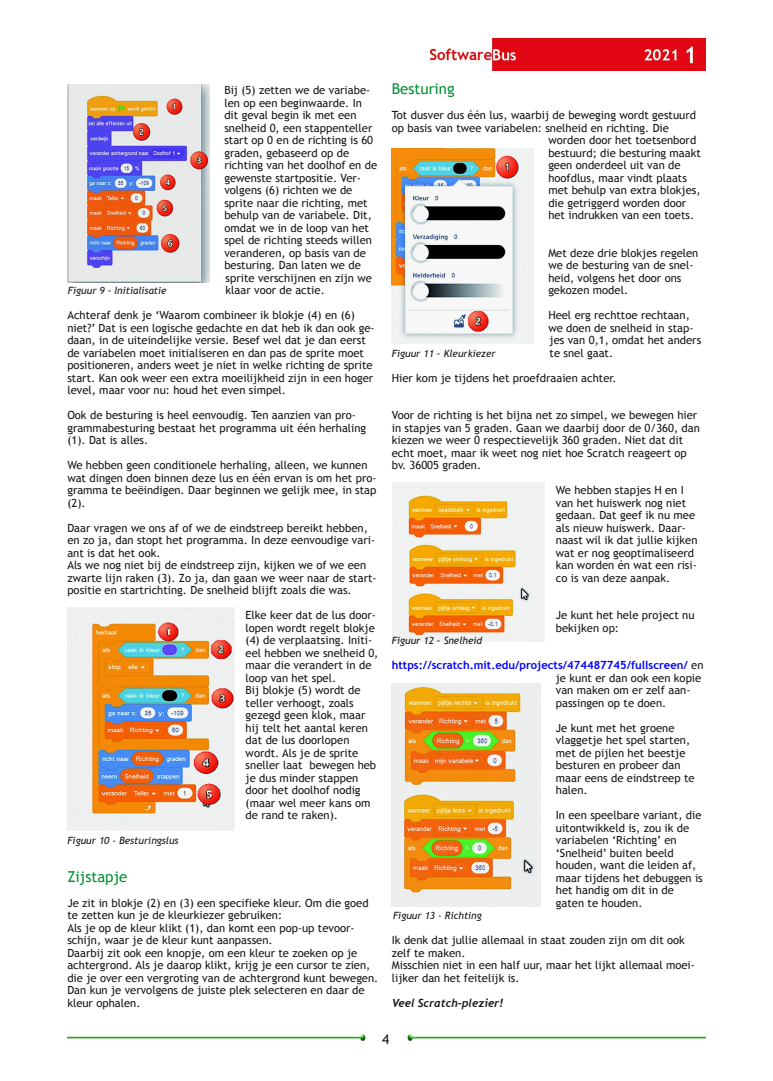
<style>
.page{position:relative;width:773px;height:1081px;background:#fff}
.page>*{position:absolute;margin:0;border:0;box-sizing:border-box;transform-origin:0 0}
.t1{font:15px "Trebuchet MS";color:#008f33}
.t2{font:13.75px "Trebuchet MS";color:#181615}
.t3{font:11.25px/12.5px "Trebuchet MS";color:#181615}
.t4{font:italic 700 11.25px "Trebuchet";color:#181615}
.t5{font:italic 10px "Trebuchet MS";color:#181615}
.s1{font-weight:700;color:#00f}
</style>
<div class="page">
<img style="left:431px;top:39px;width:274px;height:32px">
<img style="left:67px;top:1035px;width:299px;height:5px">
<img style="left:407px;top:1035px;width:298px;height:5px">
<img style="left:67px;top:84px;width:142px;height:199px">
<img style="left:67px;top:608px;width:168px;height:222px">
<img style="left:392px;top:148px;width:141px;height:196px">
<img style="left:392px;top:482px;width:152px;height:159px">
<img style="left:392px;top:683px;width:148px;height:223px">
<p class="t3" style="left:224px;top:84px;width:154px">Bij (5) zetten we de variabe‐ len op een beginwaarde. In dit geval begin ik met een snelheid 0, een stappenteller start op 0 en de richting is 60 graden, gebaseerd op de richting van het doolhof en de gewenste startpositie. Ver‐ volgens (6) richten we de sprite naar die richting, met behulp van de variabele. Dit, omdat we in de loop van het spel de richting steeds willen veranderen, op basis van de besturing. Dan laten we de sprite verschijnen en zijn we klaar voor de actie.</p>
<p class="t3" style="left:67px;top:309px;width:309px">Achteraf denk je ‘Waarom combineer ik blokje (4) en (6) niet?’ Dat is een logische gedachte en dat heb ik dan ook ge‐ daan, in de uiteindelijke versie. Besef wel dat je dan eerst de variabelen moet initialiseren en dan pas de sprite moet positioneren, anders weet je niet in welke richting de sprite start. Kan ook weer een extra moeilijkheid zijn in een hoger level, maar voor nu: houd het even simpel.</p>
<p class="t3" style="left:67px;top:409px;width:300px">Ook de besturing is heel eenvoudig. Ten aanzien van pro‐ grammabesturing bestaat het programma uit één herhaling (1). Dat is alles.</p>
<p class="t3" style="left:67px;top:459px;width:310px">We hebben geen conditionele herhaling, alleen, we kunnen wat dingen doen binnen deze lus en één ervan is om het pro‐ gramma te beëindigen. Daar beginnen we gelijk mee, in stap (2).</p>
<p class="t3" style="left:67px;top:521px;width:311px">Daar vragen we ons af of we de eindstreep bereikt hebben, en zo ja, dan stopt het programma. In deze eenvoudige vari‐ ant is dat het ook.<br>Als we nog niet bij de eindstreep zijn, kijken we of we een zwarte lijn raken (3). Zo ja, dan gaan we weer naar de start‐ positie en startrichting. De snelheid blijft zoals die was.</p>
<p class="t3" style="left:245px;top:609px;width:134px">Elke keer dat de lus door‐ lopen wordt regelt blokje (4) de verplaatsing. Initi‐ eel hebben we snelheid 0, maar die verandert in de loop van het spel.<br>Bij blokje (5) wordt de teller verhoogt, zoals gezegd geen klok, maar hij telt het aantal keren dat de lus doorlopen wordt. Als je de sprite sneller laat bewegen heb je dus minder stappen door het doolhof nodig (maar wel meer kans om de rand te raken).</p>
<p class="t5" style="left:68px;top:285px;width:100px">Figuur 9 – Initialisatie</p>
<p class="t5" style="left:67px;top:835px;width:113px">Figuur 10 ‐ Besturingslus</p>
<h1 class="t1" style="left:67px;top:868px;width:61px">Zijstapje</h1>
<p class="t3" style="left:67px;top:896px;width:312px">Je zit in blokje (2) en (3) een specifieke kleur. Om die goed te zetten kun je de kleurkiezer gebruiken:<br>Als je op de kleur klikt (1), dan komt een pop‐up tevoor‐ schijn, waar je de kleur kunt aanpassen.<br>Daarbij zit ook een knopje, om een kleur te zoeken op je achtergrond. Als je daarop klikt, krijg je een cursor te zien, die je over een vergroting van de achtergrond kunt bewegen.<br>Dan kun je vervolgens de juiste plek selecteren en daar de kleur ophalen.</p>
<h1 class="t1" style="left:392px;top:80px;width:64px">Besturing</h1>
<p class="t3" style="left:392px;top:109px;width:306px">Tot dusver dus één lus, waarbij de beweging wordt gestuurd</p>
<p class="t3" style="left:392px;top:121px;width:278px">op basis van twee variabelen: snelheid en richting. Die</p>
<p class="t3" style="left:548px;top:134px;width:149px">worden door het toetsenbord</p>
<p class="t3" style="left:548px;top:146px;width:154px">bestuurd; die besturing maakt</p>
<p class="t3" style="left:548px;top:159px;width:134px">geen onderdeel uit van de</p>
<p class="t3" style="left:548px;top:171px;width:140px">hoofdlus, maar vindt plaats</p>
<p class="t3" style="left:548px;top:184px;width:154px">met behulp van extra blokjes,</p>
<p class="t3" style="left:548px;top:196px;width:139px">die getriggerd worden door</p>
<p class="t3" style="left:548px;top:209px;width:147px">het indrukken van een toets.</p>
<p class="t3" style="left:548px;top:246px;width:151px">Met deze drie blokjes regelen we de besturing van de snel‐ heid, volgens het door ons gekozen model.</p>
<p class="t3" style="left:548px;top:309px;width:154px">Heel erg rechttoe rechtaan, we doen de snelheid in stap‐ jes van 0,1, omdat het anders te snel gaat.</p>
<p class="t3" style="left:392px;top:371px;width:226px">Hier kom je tijdens het proefdraaien achter.</p>
<p class="t3" style="left:392px;top:409px;width:309px">Voor de richting is het bijna net zo simpel, we bewegen hier in stapjes van 5 graden. Gaan we daarbij door de 0/360, dan kiezen we weer 0 respectievelijk 360 graden. Niet dat dit echt moet, maar ik weet nog niet hoe Scratch reageert op bv. 36005 graden.</p>
<p class="t3" style="left:555px;top:484px;width:143px">We hebben stapjes H en I van het huiswerk nog niet gedaan. Dat geef ik nu mee als nieuw huiswerk. Daar‐ naast wil ik dat jullie kijken wat er nog geoptimaliseerd kan worden én wat een risi‐ co is van deze aanpak.</p>
<p class="t3" style="left:555px;top:609px;width:140px">Je kunt het hele project nu bekijken op:</p>
<p class="t3" style="left:555px;top:659px;width:149px;text-indent:-164px"><span class="s1">https://scratch.mit.edu/projects/474487745/fullscreen/</span> en je kunt er dan ook een kopie van maken om er zelf aan‐ passingen op te doen.</p>
<p class="t3" style="left:555px;top:721px;width:140px">Je kunt met het groene vlaggetje het spel starten, met de pijlen het beestje besturen en probeer dan maar eens de eindstreep te halen.</p>
<p class="t3" style="left:555px;top:809px;width:148px">In een speelbare variant, die uitontwikkeld is, zou ik de variabelen ‘Richting’ en ‘Snelheid’ buiten beeld houden, want die leiden af, maar tijdens het debuggen is het handig om dit in de gaten te houden.</p>
<p class="t3" style="left:392px;top:934px;width:304px">Ik denk dat jullie allemaal in staat zouden zijn om dit ook zelf te maken.<br>Misschien niet in een half uur, maar het lijkt allemaal moei‐ lijker dan het feitelijk is.</p>
<p class="t4" style="left:392px;top:996px;width:113px">Veel Scratch‐plezier!</p>
<p class="t5" style="left:392px;top:347px;width:105px">Figuur 11 – Kleurkiezer</p>
<p class="t5" style="left:392px;top:635px;width:92px">Figuur 12 – Snelheid</p>
<p class="t5" style="left:393px;top:910px;width:90px">Figuur 13 ‐ Richting</p>
<p class="t2" style="left:382px;top:1031px;width:9px">4</p>
</div>
